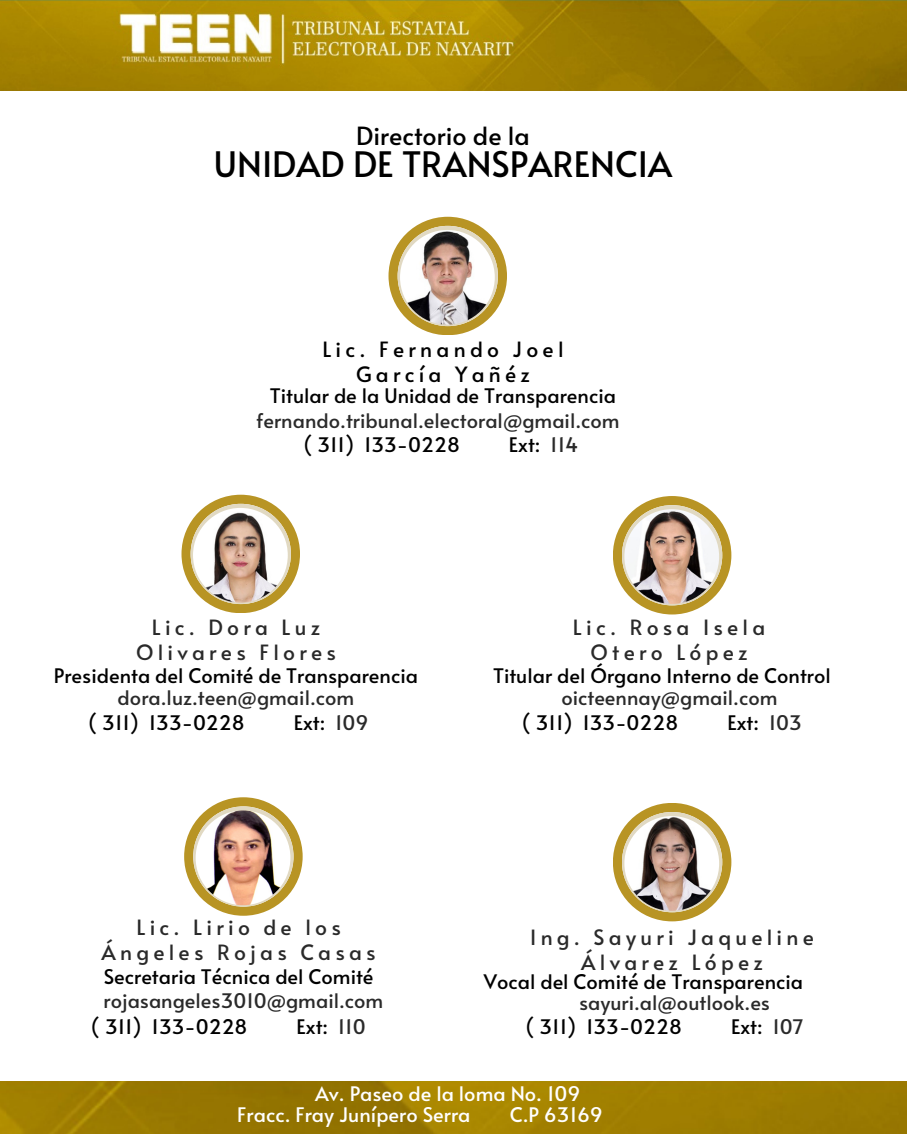
<style>
.page{position:relative;width:907px;height:1134px;background:#fff}
.page>*{position:absolute;margin:0;border:0;box-sizing:border-box;transform-origin:0 0}
.t1{font:35px "Alata";color:#000}
.t2{font:25px "Alata";color:#000}
.t3{font:21px/24.8px "Alata";letter-spacing:.2em;color:#2a2a2a;text-align:center}
.t4{font:21px/24.8px "Alata";letter-spacing:.2em;color:#000;text-align:center}
.t5{font:20px "Alata";color:#000}
.t6{font:20px "Alata";color:#2a2a2a}
.t7{font:20px "Alata";color:#fff}
.s1{color:#2a2a2a}
</style>
<div class="page">
<img style="left:0;top:0;width:907px;height:91px">
<svg style="left:388px;top:217px;width:119px;height:118px"></svg>
<div style="left:398px;top:226px;width:100px;height:100px;background:#e1d9c2;border-radius:50%"></div>
<img style="left:400px;top:230px;width:95px;height:95px;border-radius:50%">
<svg style="left:181px;top:495px;width:119px;height:118px"></svg>
<div style="left:191px;top:504px;width:100px;height:100px;background:#e1d9c2;border-radius:50%"></div>
<img style="left:193px;top:508px;width:95px;height:95px;border-radius:50%">
<svg style="left:613px;top:496px;width:118px;height:119px"></svg>
<div style="left:622px;top:505px;width:100px;height:100px;background:#e1d9c2;border-radius:50%"></div>
<img style="left:624px;top:509px;width:95px;height:95px;border-radius:50%">
<svg style="left:184px;top:797px;width:119px;height:119px"></svg>
<svg style="left:193px;top:806px;width:100px;height:101px"></svg>
<img style="left:196px;top:810px;width:94px;height:95px;border-radius:50%">
<svg style="left:613px;top:803px;width:118px;height:118px"></svg>
<div style="left:622px;top:812px;width:100px;height:100px;background:#e1d9c2;border-radius:50%"></div>
<img style="left:624px;top:816px;width:95px;height:95px;border-radius:50%">
<img style="left:0;top:1082px;width:907px;height:52px">
<p class="t2" style="left:356px;top:117px;width:175px">Directorio de la</p>
<p class="t1" style="left:214px;top:138px;width:459px">UNIDAD DE TRANSPARENCIA</p>
<p class="t4" style="left:322px;top:336px;width:243px">Lic. Fernando Joel<br>García Yañéz</p>
<p class="t5" style="left:270px;top:381px;width:348px">Titular de la Unidad de Transparencia</p>
<p class="t6" style="left:256px;top:406px;width:365px">fernando.tribunal.electoral@gmail.com</p>
<p class="t5" style="left:303px;top:430px;width:158px">( 311) 133-0228</p>
<p class="t5" style="left:509px;top:430px;width:71px">Ext: <span class="s1">114</span></p>
<p class="t3" style="left:136px;top:614px;width:201px">Lic. Dora Luz<br>Olivares Flores</p>
<p class="t5" style="left:54px;top:661px;width:366px">Presidenta del Comité de Transparencia</p>
<p class="t6" style="left:118px;top:683px;width:238px">dora.luz.teen@gmail.com</p>
<p class="t5" style="left:88px;top:708px;width:158px">( 311) 133-0228</p>
<p class="t5" style="left:294px;top:708px;width:76px">Ext: <span class="s1">109</span></p>
<p class="t3" style="left:573px;top:614px;width:194px">Lic. Rosa Isela<br>Otero López</p>
<p class="t5" style="left:493px;top:661px;width:339px">Titular del Órgano Interno de Control</p>
<p class="t6" style="left:561px;top:683px;width:218px">oicteennay@gmail.com</p>
<p class="t5" style="left:522px;top:708px;width:158px">( 311) 133-0228</p>
<p class="t5" style="left:727px;top:708px;width:76px">Ext: <span class="s1">103</span></p>
<p class="t3" style="left:102px;top:914px;width:276px">Lic. Lirio de los<br>Ángeles Rojas Casas</p>
<p class="t5" style="left:104px;top:962px;width:271px">Secretaria Técnica del Comité</p>
<p class="t6" style="left:103px;top:986px;width:281px">rojasangeles3010@gmail.com</p>
<p class="t5" style="left:91px;top:1012px;width:158px">( 311) 133-0228</p>
<p class="t5" style="left:296px;top:1012px;width:71px">Ext: <span class="s1">110</span></p>
<p class="t3" style="left:530px;top:924px;width:285px">Ing. Sayuri Jaqueline<br>Álvarez López</p>
<p class="t5" style="left:484px;top:967px;width:321px">Vocal del Comité de Transparencia</p>
<p class="t6" style="left:579px;top:988px;width:192px">sayuri.al@outlook.es</p>
<p class="t5" style="left:525px;top:1012px;width:158px">( 311) 133-0228</p>
<p class="t5" style="left:731px;top:1012px;width:74px">Ext: <span class="s1">107</span></p>
<p class="t7" style="left:315px;top:1079px;width:266px">Av. Paseo de la loma No. 109</p>
<p class="t7" style="left:237px;top:1100px;width:235px">Fracc. Fray Junípero Serra</p>
<p class="t7" style="left:510px;top:1100px;width:95px">C.P 63169</p>
</div>
